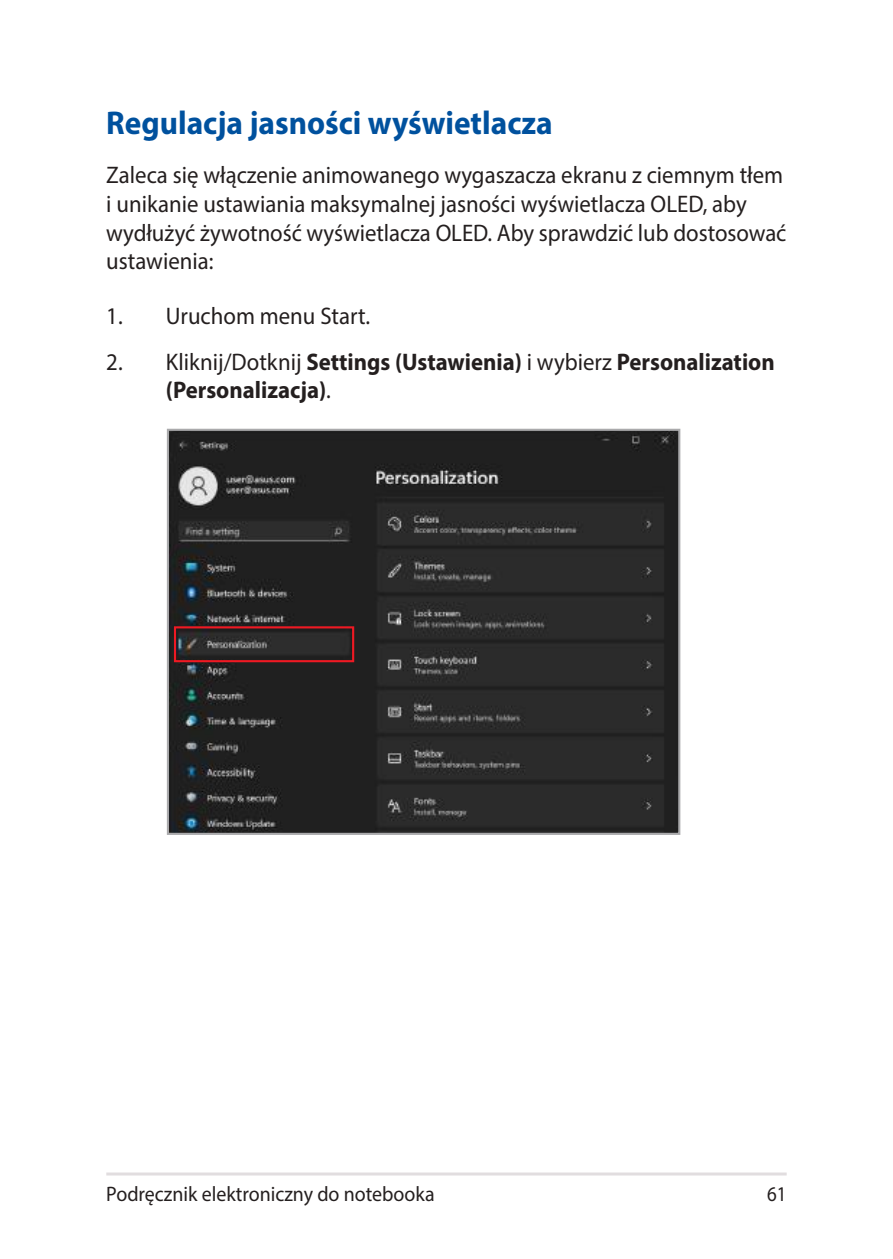
<style>
.page{position:relative;width:893px;height:1259px;background:#fff}
.page>*{position:absolute;margin:0;border:0;box-sizing:border-box;transform-origin:0 0}
.t1{font:700 33px "Myriad Pro";color:#00519e;scale:.95 1}
.t2{font:24px/28.8px "Myriad Pro";color:#241f1f;scale:.95 1}
.t3{font:700 24px/28.8px "Myriad Pro";color:#241f1f;scale:.95 1}
.t4{font:21px "Myriad Pro";color:#241f1f;scale:.95 1}
.t5{font:21px "Myriad Pro";color:#241f1f;scale:.9 1}
.s1{font-weight:400}
</style>
<div class="page">
<hr style="left:106px;top:1172px;width:681px;height:3px;background:#e1dddf">
<img style="left:170px;top:432px;width:507px;height:400px">
<div style="left:167px;top:429px;width:513px;height:406px;border:2px solid #aaaaac"></div>
<div style="left:174px;top:626px;width:180px;height:36px;border:2px solid #ef1923"></div>
<h1 class="t1" style="left:106px;top:101px;width:471px">Regulacja jasności wyświetlacza</h1>
<p class="t2" style="left:106px;top:160px;width:717px">Zaleca się włączenie animowanego wygaszacza ekranu z ciemnym tłem i unikanie ustawiania maksymalnej jasności wyświetlacza OLED, aby wydłużyć żywotność wyświetlacza OLED. Aby sprawdzić lub dostosować ustawienia:</p>
<p class="t2" style="left:106px;top:301px;width:279px">1. Uruchom menu Start.</p>
<p class="t3" style="left:166px;top:346px;width:642px;text-indent:-60px"><span class="s1">2. Kliknij/Dotknij</span> Settings (Ustawienia) <span class="s1">i wybierz</span> Personalization (Personalizacja)<span class="s1">.</span></p>
<p class="t4" style="left:106px;top:1180px;width:347px">Podręcznik elektroniczny do notebooka</p>
<p class="t5" style="left:767px;top:1180px;width:23px">61</p>
</div>
